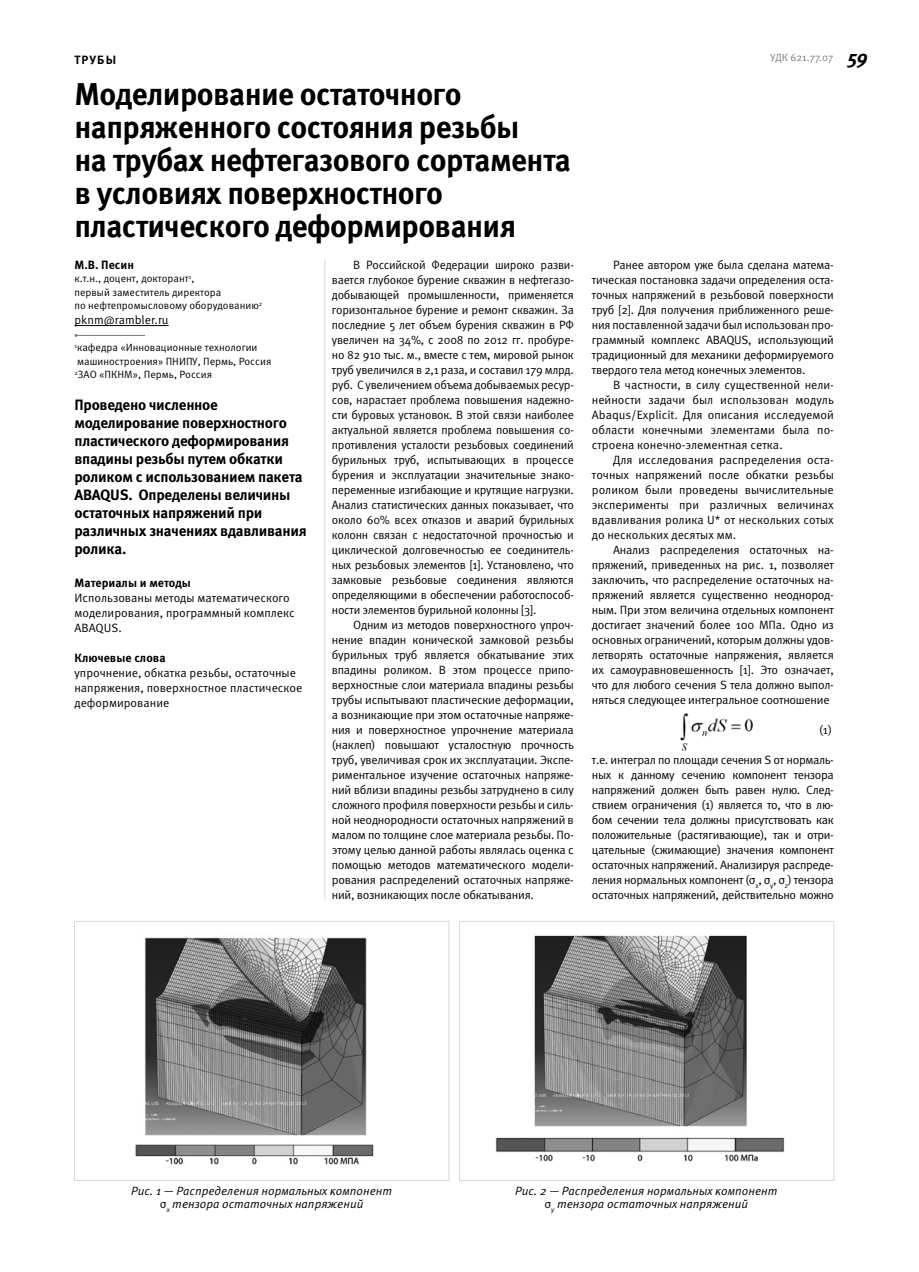
<style>
.page{position:relative;width:919px;height:1272px;background:#fff}
.page>*{position:absolute;margin:0;border:0;box-sizing:border-box;transform-origin:0 0}
.t1{font:700 31.5px/33px "Meta Pro";letter-spacing:-.02em;color:#000}
.t2{font:italic 700 19.5px "Meta Pro";color:#000}
.t3{font:700 15px/18px "Meta Pro";letter-spacing:-.02em;color:#000}
.t4{font:12px/15px "Meta Pro";color:#000;text-align:justify}
.t5{font:italic 12px/13.5px "Meta Pro";color:#000;text-align:center}
.t6{font:700 12px "Meta Pro";color:#000}
.t7{font:10.5px/13.5px "Meta Pro";color:#000}
.t8{font:10.5px "Meta Pro";letter-spacing:-.005em;color:#7c7d80}
.s1{font-style:normal}
</style>
<div class="page">
<hr style="left:74px;top:325px;width:95px;height:1px;background:#000">
<hr style="left:324px;top:260px;width:1px;height:639px;background:#d7d8d9">
<hr style="left:76px;top:335px;width:69px;height:1px;background:#7c7d80">
<img style="left:135px;top:937px;width:239px;height:228px">
<div style="left:74px;top:921px;width:375px;height:259px;border:1px solid #d7d8d9"></div>
<img style="left:495px;top:935px;width:290px;height:227px">
<div style="left:459px;top:921px;width:375px;height:259px;border:1px solid #d7d8d9"></div>
<img style="left:680px;top:713px;width:73px;height:38px">
<p class="t6" style="left:74px;top:52px;width:43px">ТРУБЫ</p>
<p class="t8" style="left:770px;top:51px;width:65px">УДК 621.77.07</p>
<h1 class="t1" style="left:74px;top:78px;width:498px">Моделирование остаточного напряженного состояния резьбы<br>на трубах нефтегазового сортамента в условиях поверхностного пластического деформирования</h1>
<p class="t6" style="left:74px;top:257px;width:61px">М.В. Песин</p>
<p class="t7" style="left:74px;top:272px;width:189px">к.т.н., доцент, докторант<sup>1</sup>,<br>первый заместитель директора<br>по нефтепромысловому оборудованию<sup>2</sup></p>
<p class="t4" style="left:74px;top:313px;width:96px">pknm@rambler.ru</p>
<p class="t7" style="left:74px;top:341px;width:198px"><sup>1</sup>кафедра «Инновационные технологии машиностроения» ПНИПУ, Пермь, Россия<br><sup>2</sup>ЗАО «ПКНМ», Пермь, Россия</p>
<p class="t3" style="left:74px;top:396px;width:233px">Проведено численное моделирование поверхностного пластического деформирования впадины резьбы путем обкатки роликом с использованием пакета<br>ABAQUS. Определены величины остаточных напряжений при различных значениях вдавливания ролика.</p>
<p class="t6" style="left:74px;top:575px;width:118px">Материалы и методы</p>
<p class="t4" style="left:74px;top:590px;width:222px;text-align:left">Использованы методы математического моделирования, программный комплекс<br>ABAQUS.</p>
<p class="t6" style="left:74px;top:650px;width:93px">Ключевые слова</p>
<p class="t4" style="left:74px;top:665px;width:229px;text-align:left">упрочнение, обкатка резьбы, остаточные напряжения, поверхностное пластическое деформирование</p>
<p class="t4" style="left:332px;top:257px;width:243px;text-indent:21px">В Российской Федерации широко разви&shy;вается глубокое бурение скважин в нефтегазо&shy;добывающей промышленности, применяется горизонтальное бурение и ремонт скважин. За последние 5 лет объем бурения скважин в РФ увеличен на 34%, с 2008 по 2012 гг. пробуре&shy;но 82 910 тыс. м., вместе с тем, мировой рынок труб увеличился в 2,1 раза, и составил 179 млрд. руб. С увеличением объема добываемых ресур&shy;сов, нарастает проблема повышения надежно&shy;сти буровых установок. В этой связи наиболее актуальной является проблема повышения со&shy;противления усталости резьбовых соединений бурильных труб, испытывающих в процессе бурения и эксплуатации значительные знако&shy;переменные изгибающие и крутящие нагрузки.<br>Анализ статистических данных показывает, что около 60% всех отказов и аварий бурильных колонн связан с недостаточной прочностью и циклической долговечностью ее соединитель&shy;ных резьбовых элементов [1]. Установлено, что замковые резьбовые соединения являются определяющими в обеспечении работоспособ&shy;ности элементов бурильной колонны [3].</p>
<p class="t4" style="left:332px;top:617px;width:243px;text-indent:21px">Одним из методов поверхностного упроч&shy;нение впадин конической замковой резьбы бурильных труб является обкатывание этих впадины роликом. В этом процессе припо&shy;верхностные слои материала впадины резьбы трубы испытывают пластические деформации, а возникающие при этом остаточные напряже&shy;ния и поверхностное упрочнение материала (наклеп) повышают усталостную прочность труб, увеличивая срок их эксплуатации. Экспе&shy;риментальное изучение остаточных напряже&shy;ний вблизи впадины резьбы затруднено в силу сложного профиля поверхности резьбы и силь&shy;ной неоднородности остаточных напряжений в малом по толщине слое материала резьбы. По&shy;этому целью данной работы являлась оценка с помощью методов математического модели&shy;рования распределений остаточных напряже&shy;ний, возникающих после обкатывания.</p>
<p class="t4" style="left:592px;top:257px;width:243px;text-indent:21px">Ранее автором уже была сделана матема&shy;тическая постановка задачи определения оста&shy;точных напряжений в резьбовой поверхности труб [2]. Для получения приближенного реше&shy;ния поставленной задачи был использован про&shy;граммный комплекс ABAQUS, использующий традиционный для механики деформируемого твердого тела метод конечных элементов.</p>
<p class="t4" style="left:592px;top:377px;width:243px;text-indent:21px">В частности, в силу существенной нели&shy;нейности задачи был использован модуль Abaqus/Explicit. Для описания исследуемой области конечными элементами была по&shy;строена конечно-элементная сетка.</p>
<p class="t4" style="left:592px;top:452px;width:243px;text-indent:21px">Для исследования распределения оста&shy;точных напряжений после обкатки резьбы роликом были проведены вычислительные эксперименты при различных величинах вдавливания ролика U* от нескольких сотых до нескольких десятых мм.</p>
<p class="t4" style="left:592px;top:542px;width:243px;text-indent:21px">Анализ распределения остаточных на&shy;пряжений, приведенных на рис. 1, позволяет заключить, что распределение остаточных на&shy;пряжений является существенно неоднород&shy;ным. При этом величина отдельных компонент достигает значений более 100 МПа. Одно из основных ограничений, которым должны удов&shy;летворять остаточные напряжения, является их самоуравновешенность [1]. Это означает, что для любого сечения S тела должно выпол&shy;няться следующее интегральное соотношение</p>
<p class="t4" style="left:819px;top:722px;width:15px">(1)</p>
<p class="t4" style="left:592px;top:752px;width:243px">т.е. интеграл по площади сечения S от нормаль&shy;ных к данному сечению компонент тензора напряжений должен быть равен нулю. След&shy;ствием ограничения (1) является то, что в лю&shy;бом сечении тела должны присутствовать как положительные (растягивающие), так и отри&shy;цательные (сжимающие) значения компонент остаточных напряжений. Анализируя распреде&shy;ления нормальных компонент (σ<sub>х</sub>, σ<sub>y</sub>, σ<sub>z</sub>) тензора остаточных напряжений, действительно можно</p>
<h2 class="t2" style="left:848px;top:45px;width:21px">59</h2>
<p class="t5" style="left:131px;top:1184px;width:262px">Рис. 1 — Распределения нормальных компонент <span class="s1">σ</span><sub>х</sub> тензора остаточных напряжений</p>
<p class="t5" style="left:515px;top:1184px;width:264px">Рис. 2 — Распределения нормальных компонент <span class="s1">σ</span><sub>y</sub> тензора остаточных напряжений</p>
</div>
